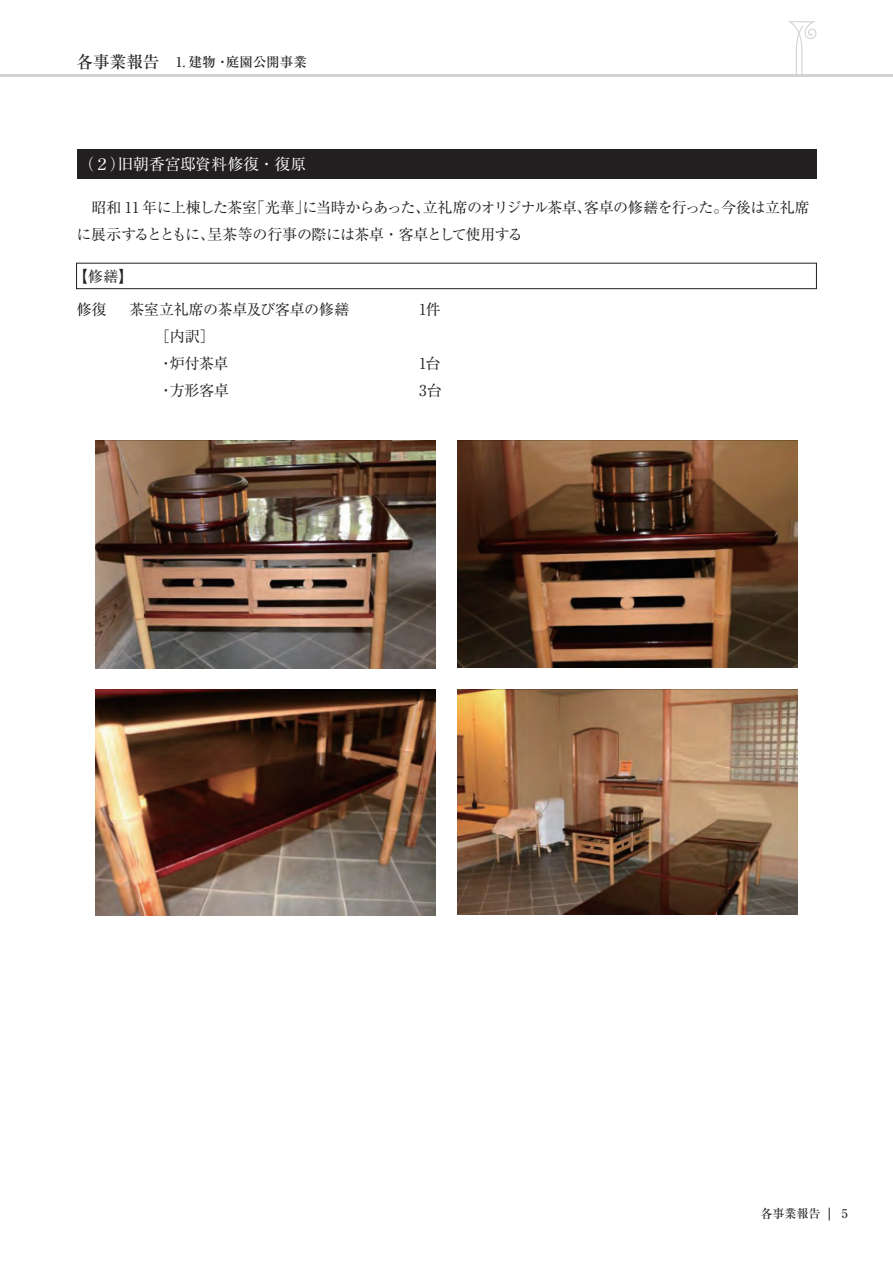
<style>
.page{position:relative;width:893px;height:1263px;background:#fff}
.page>*{position:absolute;margin:0;border:0;box-sizing:border-box;transform-origin:0 0}
.t1{font:15.75px "Ryumin Pro";letter-spacing:.005em;color:#fff}
.t2{font:15px/27px "Ryumin Pro";letter-spacing:-.04em;color:#231f20}
.t3{font:15px "Ryumin Pro";letter-spacing:-.02em;color:#231f20}
.t4{font:500 13.5px "Ryumin Pro";color:#231f20}
.t5{font:500 12px "Ryumin Pro";color:#231f20}
.s1{font-size:16.5px}
</style>
<div class="page">
<div style="left:77px;top:149px;width:739px;height:30px;background:#231f20"></div>
<hr style="left:0;top:74px;width:893px;height:3px;background:#d1d2d4">
<svg style="left:788px;top:21px;width:28px;height:53px"></svg>
<svg style="left:829px;top:1208px;width:1px;height:12px"></svg>
<div style="left:76px;top:263px;width:741px;height:26px;background:#fff;border:1px solid #231f20"></div>
<img style="left:96px;top:441px;width:340px;height:227px">
<img style="left:457px;top:441px;width:340px;height:227px">
<img style="left:96px;top:689px;width:340px;height:226px">
<img style="left:457px;top:689px;width:340px;height:225px">
<p class="t4" style="left:77px;top:51px;width:232px"><span class="s1">各事業報告　</span>1. 建物・庭園公開事業</p>
<p class="t1" style="left:78px;top:152px;width:229px">（２）旧朝香宮邸資料修復・復原</p>
<p class="t2" style="left:77px;top:193px;width:735px">　昭和 11 年に上棟した茶室「光華」に当時からあった、立礼席のオリジナル茶卓、客卓の修繕を行った。今後は立礼席に展示するとともに、呈茶等の行事の際には茶卓・客卓として使用する</p>
<p class="t2" style="left:73px;top:262px;width:62px">【修繕】</p>
<p class="t2" style="left:77px;top:294px;width:31px">修復</p>
<p class="t3" style="left:129px;top:297px;width:222px">茶室立礼席の茶卓及び客卓の修繕</p>
<p class="t2" style="left:419px;top:294px;width:23px">1件</p>
<p class="t2" style="left:155px;top:321px;width:75px">［内訳］・炉付茶卓</p>
<p class="t2" style="left:419px;top:348px;width:23px">1台</p>
<p class="t2" style="left:159px;top:375px;width:72px">・方形客卓</p>
<p class="t2" style="left:419px;top:375px;width:24px">3台</p>
<p class="t5" style="left:761px;top:1204px;width:62px">各事業報告</p>
<p class="t5" style="left:842px;top:1204px;width:7px">5</p>
</div>
